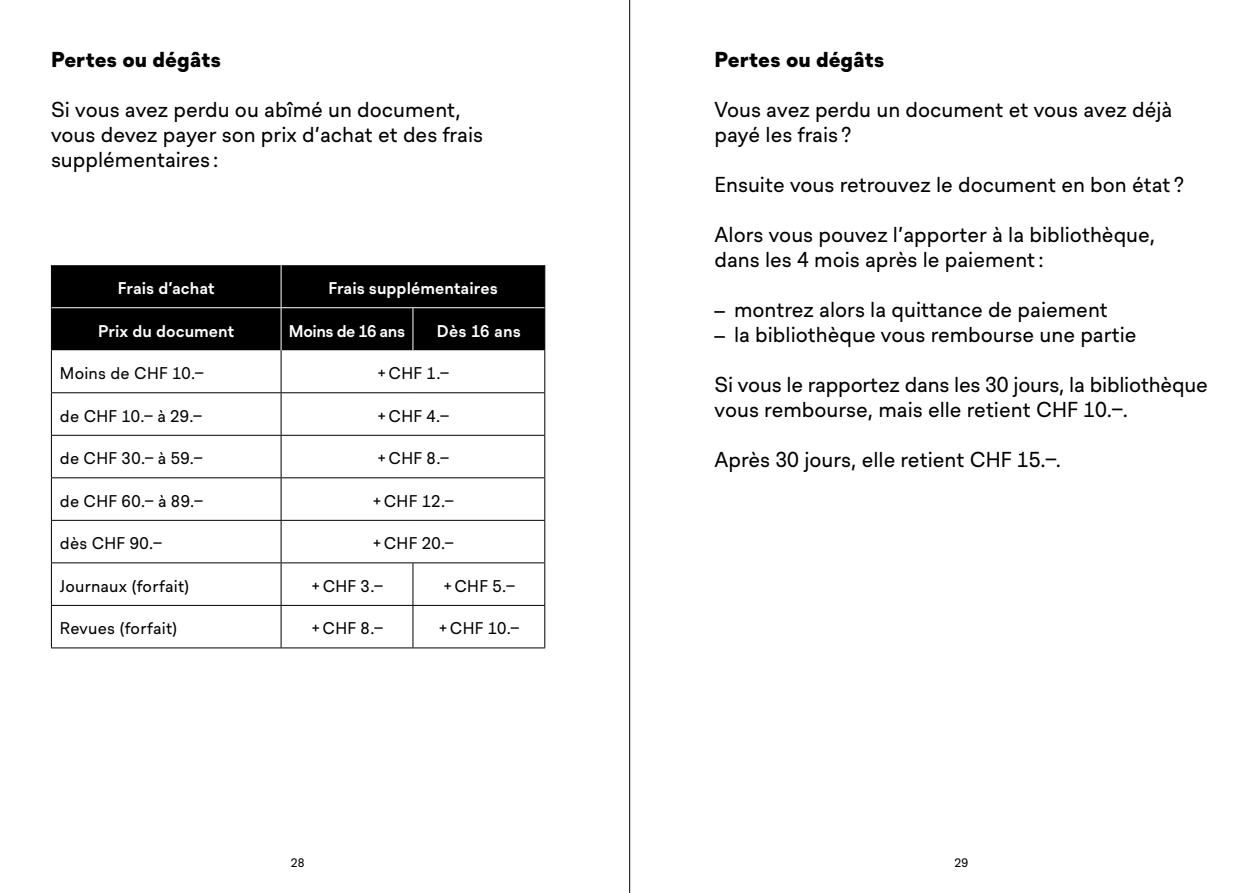
<style>
.page{position:relative;width:1259px;height:893px;background:#fff}
.page>*{position:absolute;margin:0;border:0;box-sizing:border-box;transform-origin:0 0}
.t1{font:21px/25px "Lausanne";color:#000}
.t2{font:900 21px "Lausanne";color:#000}
.t3{font:16.5px "Lausanne";letter-spacing:.015em;color:#000}
.t4{font:700 16.5px "Lausanne";letter-spacing:.005em;color:#fff}
.t5{font:700 16.5px "Lausanne";letter-spacing:-.03em;color:#fff}
.t6{font:12px "Lausanne";color:#000}
</style>
<div class="page">
<hr style="left:629px;top:0;width:1px;height:893px;background:#000">
<div style="left:52px;top:265px;width:492px;height:85px;background:#000"></div>
<hr style="left:51px;top:435px;width:230px;height:1px;background:#000">
<hr style="left:51px;top:477px;width:230px;height:1px;background:#000">
<hr style="left:51px;top:520px;width:230px;height:1px;background:#000">
<hr style="left:51px;top:562px;width:230px;height:1px;background:#000">
<hr style="left:51px;top:605px;width:230px;height:1px;background:#000">
<hr style="left:51px;top:647px;width:230px;height:1px;background:#000">
<hr style="left:281px;top:393px;width:1px;height:42px;background:#000">
<hr style="left:281px;top:436px;width:1px;height:41px;background:#000">
<hr style="left:281px;top:478px;width:1px;height:42px;background:#000">
<hr style="left:281px;top:521px;width:1px;height:41px;background:#000">
<hr style="left:281px;top:563px;width:1px;height:42px;background:#000">
<hr style="left:281px;top:606px;width:1px;height:41px;background:#000">
<hr style="left:281px;top:350px;width:1px;height:42px;background:#000">
<hr style="left:51px;top:392px;width:230px;height:1px;background:#000">
<hr style="left:281px;top:392px;width:132px;height:1px;background:#000">
<hr style="left:413px;top:392px;width:132px;height:1px;background:#000">
<hr style="left:281px;top:435px;width:132px;height:1px;background:#000">
<hr style="left:413px;top:435px;width:132px;height:1px;background:#000">
<hr style="left:281px;top:477px;width:132px;height:1px;background:#000">
<hr style="left:413px;top:477px;width:132px;height:1px;background:#000">
<hr style="left:281px;top:520px;width:132px;height:1px;background:#000">
<hr style="left:413px;top:520px;width:132px;height:1px;background:#000">
<hr style="left:281px;top:562px;width:132px;height:1px;background:#000">
<hr style="left:413px;top:562px;width:132px;height:1px;background:#000">
<hr style="left:281px;top:605px;width:132px;height:1px;background:#000">
<hr style="left:413px;top:605px;width:132px;height:1px;background:#000">
<hr style="left:281px;top:647px;width:132px;height:1px;background:#000">
<hr style="left:413px;top:647px;width:132px;height:1px;background:#000">
<hr style="left:544px;top:350px;width:1px;height:42px;background:#000">
<hr style="left:544px;top:393px;width:1px;height:42px;background:#000">
<hr style="left:544px;top:436px;width:1px;height:41px;background:#000">
<hr style="left:544px;top:478px;width:1px;height:42px;background:#000">
<hr style="left:544px;top:521px;width:1px;height:41px;background:#000">
<hr style="left:412px;top:563px;width:1px;height:42px;background:#000">
<hr style="left:544px;top:563px;width:1px;height:42px;background:#000">
<hr style="left:412px;top:606px;width:1px;height:41px;background:#000">
<hr style="left:544px;top:606px;width:1px;height:41px;background:#000">
<hr style="left:281px;top:265px;width:1px;height:42px;background:#fff">
<hr style="left:281px;top:308px;width:1px;height:42px;background:#fff">
<hr style="left:412px;top:308px;width:1px;height:42px;background:#fff">
<hr style="left:51px;top:350px;width:1px;height:42px;background:#000">
<hr style="left:51px;top:393px;width:1px;height:42px;background:#000">
<hr style="left:51px;top:436px;width:1px;height:41px;background:#000">
<hr style="left:51px;top:478px;width:1px;height:42px;background:#000">
<hr style="left:51px;top:521px;width:1px;height:41px;background:#000">
<hr style="left:51px;top:606px;width:1px;height:41px;background:#000">
<hr style="left:544px;top:265px;width:1px;height:43px;background:#000">
<hr style="left:544px;top:308px;width:1px;height:42px;background:#000">
<hr style="left:51px;top:563px;width:1px;height:42px;background:#000">
<hr style="left:51px;top:265px;width:1px;height:43px;background:#000">
<hr style="left:51px;top:308px;width:1px;height:42px;background:#000">
<hr style="left:52px;top:307px;width:229px;height:1px;background:#fff">
<hr style="left:281px;top:307px;width:132px;height:1px;background:#fff">
<hr style="left:413px;top:307px;width:131px;height:1px;background:#fff">
<p class="t2" style="left:51px;top:45px;width:171px">Pertes ou dégâts</p>
<p class="t1" style="left:51px;top:98px;width:433px">Si vous avez perdu ou abîmé un document, vous devez payer son prix d’achat et des frais supplémentaires :</p>
<p class="t4" style="left:118px;top:276px;width:98px">Frais d’achat</p>
<p class="t4" style="left:328px;top:276px;width:171px">Frais supplémentaires</p>
<p class="t4" style="left:98px;top:319px;width:138px">Prix du document</p>
<p class="t5" style="left:289px;top:319px;width:118px">Moins de 16 ans</p>
<p class="t4" style="left:437px;top:319px;width:85px">Dès 16 ans</p>
<p class="t3" style="left:60px;top:361px;width:145px">Moins de CHF 10.–</p>
<p class="t3" style="left:377px;top:361px;width:73px">+ CHF 1.–</p>
<p class="t3" style="left:60px;top:404px;width:143px">de CHF 10.– à 29.–</p>
<p class="t3" style="left:377px;top:404px;width:73px">+ CHF 4.–</p>
<p class="t3" style="left:60px;top:446px;width:144px">de CHF 30.– à 59.–</p>
<p class="t3" style="left:377px;top:446px;width:73px">+ CHF 8.–</p>
<p class="t3" style="left:60px;top:489px;width:144px">de CHF 60.– à 89.–</p>
<p class="t3" style="left:372px;top:489px;width:83px">+ CHF 12.–</p>
<p class="t3" style="left:60px;top:531px;width:103px">dès CHF 90.–</p>
<p class="t3" style="left:372px;top:531px;width:83px">+ CHF 20.–</p>
<p class="t3" style="left:60px;top:574px;width:131px">Journaux (forfait)</p>
<p class="t3" style="left:311px;top:574px;width:73px">+ CHF 3.–</p>
<p class="t3" style="left:443px;top:574px;width:73px">+ CHF 5.–</p>
<p class="t3" style="left:60px;top:616px;width:119px">Revues (forfait)</p>
<p class="t3" style="left:311px;top:616px;width:73px">+ CHF 8.–</p>
<p class="t3" style="left:438px;top:616px;width:82px">+ CHF 10.–</p>
<p class="t2" style="left:714px;top:45px;width:171px">Pertes ou dégâts</p>
<p class="t1" style="left:714px;top:98px;width:459px">Vous avez perdu un document et vous avez déjà payé les frais ?</p>
<p class="t1" style="left:714px;top:173px;width:471px">Ensuite vous retrouvez le document en bon état ?</p>
<p class="t1" style="left:714px;top:223px;width:442px">Alors vous pouvez l’apporter à la bibliothèque, dans les 4 mois après le paiement :</p>
<p class="t1" style="left:714px;top:298px;width:395px">– montrez alors la quittance de paiement</p>
<p class="t1" style="left:714px;top:323px;width:423px">– la bibliothèque vous rembourse une partie</p>
<p class="t1" style="left:714px;top:373px;width:495px">Si vous le rapportez dans les 30 jours, la bibliothèque vous rembourse, mais elle retient CHF 10.–.</p>
<p class="t1" style="left:714px;top:448px;width:348px">Après 30 jours, elle retient CHF 15.–.</p>
<p class="t6" style="left:291px;top:854px;width:15px">28</p>
<p class="t6" style="left:954px;top:854px;width:15px">29</p>
</div>
